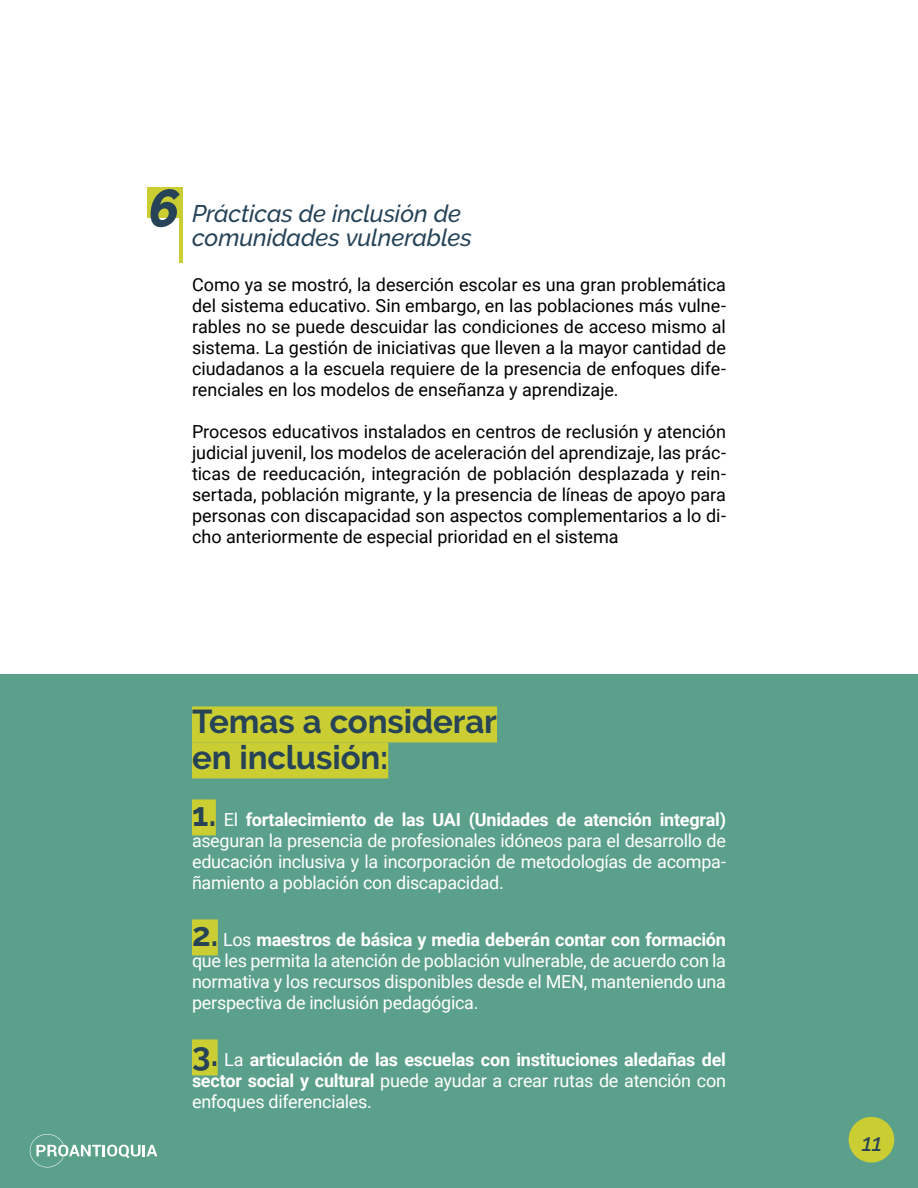
<style>
.page{position:relative;width:918px;height:1188px;background:#fff}
.page>*{position:absolute;margin:0;border:0;box-sizing:border-box;transform-origin:0 0}
.subtitulos{font:italic 800 52.5px "Raleway";color:#264358}
.Titulo{font:700 33px "Raleway";letter-spacing:-.005em;color:#264358}
.subtitulos-2{font:italic 500 24px "Raleway";letter-spacing:-.005em;color:#264358}
.Titulo-2{font:18px/21px "Roboto";letter-spacing:-.005em;color:#000;text-align:justify}
.Titulo-3{font:18px/21px "Roboto";letter-spacing:-.015em;color:#fff;text-align:justify}
.Titulo-4{font:700 18px/21px "Roboto";letter-spacing:-.015em;color:#fff;text-align:justify}
.s1{font-family:"Raleway";font-weight:700;font-size:33px;color:#264358}
.s2{font-weight:700}
.s3{font-family:"Raleway";font-size:33px;color:#264358}
.s4{font-weight:400}
</style>
<div class="page">
<div style="left:0;top:674px;width:918px;height:514px;background:#5ba08b"></div>
<svg style="left:30px;top:1134px;width:127px;height:33px"></svg>
<div style="left:849px;top:1117px;width:45px;height:46px;background:#cbce33;border-radius:50%"></div>
<div style="left:147px;top:188px;width:36px;height:30px;background:#cbce33"></div>
<hr style="left:180px;top:188px;width:3px;height:75px;background:#cbce33">
<div style="left:192px;top:706px;width:305px;height:36px;background:#cbce33"></div>
<div style="left:192px;top:742px;width:196px;height:36px;background:#cbce33"></div>
<div style="left:192px;top:799px;width:24px;height:36px;background:#cbce33"></div>
<div style="left:192px;top:919px;width:26px;height:36px;background:#cbce33"></div>
<div style="left:192px;top:1039px;width:26px;height:36px;background:#cbce33"></div>
<p class="subtitulos" style="left:148px;top:178px;width:33px">6</p>
<p class="subtitulos-2" style="left:192px;top:200px;width:271px">Prácticas de inclusión de</p>
<p class="subtitulos-2" style="left:192px;top:224px;width:281px">comunidades vulnerables</p>
<p class="Titulo-2" style="left:192px;top:274px;width:536px">Como ya se mostró, la deserción escolar es una gran problemática del sistema educativo. Sin embargo, en las poblaciones más vulne&shy;rables no se puede descuidar las condiciones de acceso mismo al sistema. La gestión de iniciativas que lleven a la mayor cantidad de ciudadanos a la escuela requiere de la presencia de enfoques dife&shy;renciales en los modelos de enseñanza y aprendizaje.</p>
<p class="Titulo-2" style="left:192px;top:421px;width:536px">Procesos educativos instalados en centros de reclusión y atención judicial juvenil, los modelos de aceleración del aprendizaje, las prác&shy;ticas de reeducación, integración de población desplazada y rein&shy;sertada, población migrante, y la presencia de líneas de apoyo para personas con discapacidad son aspectos complementarios a lo di&shy;cho anteriormente de especial prioridad en el sistema</p>
<p class="Titulo" style="left:192px;top:703px;width:307px">Temas a considerar</p>
<p class="Titulo" style="left:192px;top:739px;width:198px">en inclusión:</p>
<p class="Titulo-3" style="left:192px;top:809px;width:536px"><span class="s1">1.</span> El <span class="s2">fortalecimiento de las UAI (Unidades de atención integral) </span>aseguran la presencia de profesionales idóneos para el desarrollo de educación inclusiva y la incorporación de metodologías de acompa&shy;ñamiento a población con discapacidad.</p>
<p class="Titulo-3" style="left:192px;top:929px;width:536px"><span class="s1">2.</span> Los <span class="s2">maestros de básica y media deberán contar con formación </span>que les permita la atención de población vulnerable, de acuerdo con la normativa y los recursos disponibles desde el MEN, manteniendo una perspectiva de inclusión pedagógica.</p>
<p class="Titulo-4" style="left:192px;top:1049px;width:536px"><span class="s3">3.</span> <span class="s4">La</span> articulación de las escuelas con instituciones aledañas del sector social y cultural <span class="s4">puede ayudar a crear rutas de atención con enfoques diferenciales.</span></p>
<h3 class="subtitulos-2" style="left:862px;top:1129px;width:22px">11</h3>
</div>
